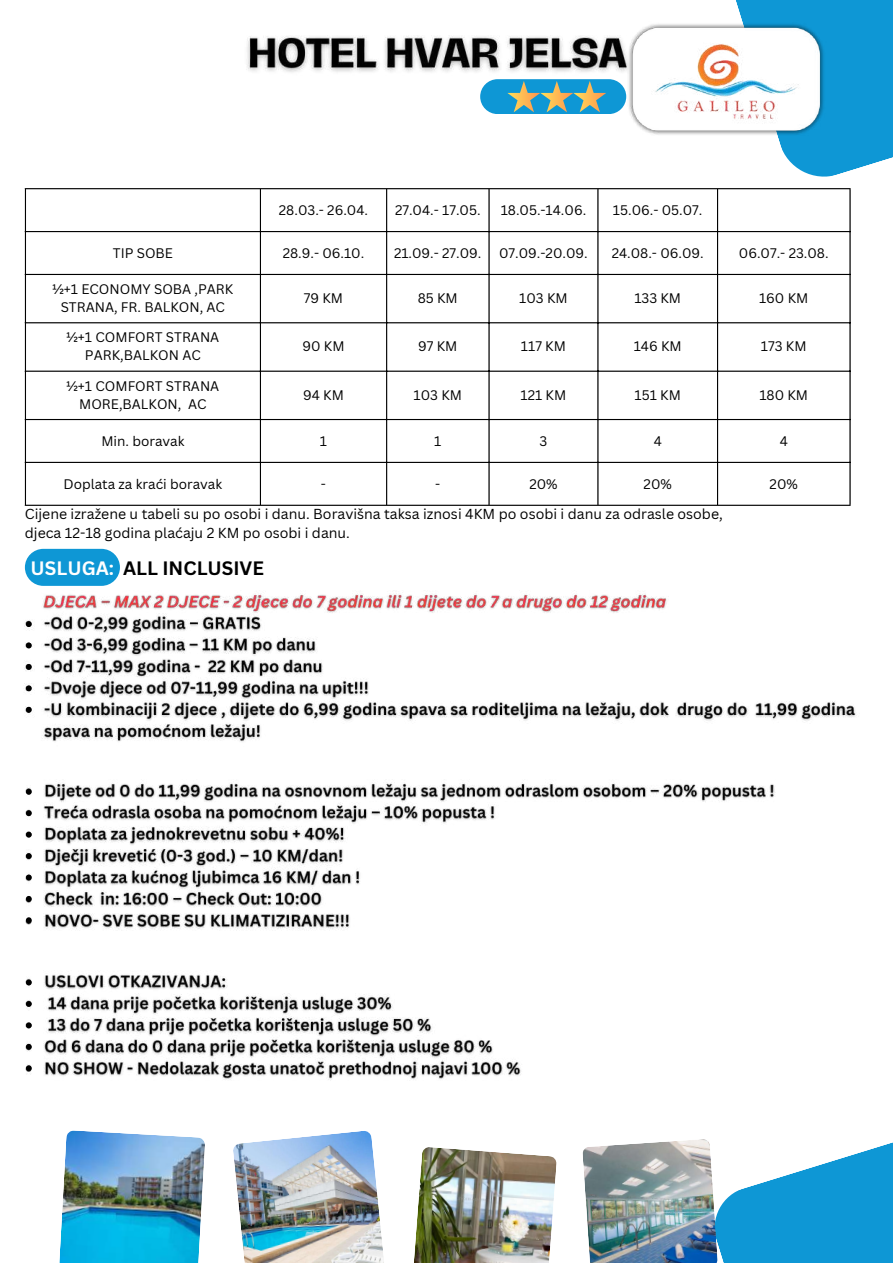
<style>
.page{position:relative;width:893px;height:1264px;background:#fff}
.page>*{position:absolute;margin:0;border:0;box-sizing:border-box;transform-origin:0 0}
.t1{font:700 18.9px "Canva Sans";color:#000}
.t2{font:14.1px/19px "Canva Sans";color:#000}
.t3{font:13.5px/18px "Canva Sans";color:#000;text-align:center}
.s1{color:#fff}
</style>
<div class="page">
<div style="left:25px;top:549px;width:95px;height:37px;background:#0e97d5;border-radius:19px"></div>
<svg style="left:717px;top:1143px;width:175px;height:119px"></svg>
<hr style="left:25px;top:189px;width:1px;height:315px;background:#000">
<hr style="left:260px;top:189px;width:1px;height:315px;background:#000">
<hr style="left:386px;top:189px;width:1px;height:315px;background:#000">
<hr style="left:488px;top:189px;width:1px;height:315px;background:#000">
<hr style="left:597px;top:189px;width:1px;height:315px;background:#000">
<hr style="left:717px;top:189px;width:1px;height:315px;background:#000">
<hr style="left:849px;top:189px;width:1px;height:315px;background:#000">
<hr style="left:25px;top:188px;width:825px;height:1px;background:#000">
<hr style="left:25px;top:231px;width:825px;height:1px;background:#000">
<hr style="left:25px;top:274px;width:825px;height:1px;background:#000">
<hr style="left:25px;top:322px;width:825px;height:1px;background:#000">
<hr style="left:25px;top:370px;width:825px;height:2px;background:#000">
<hr style="left:25px;top:419px;width:825px;height:1px;background:#000">
<hr style="left:25px;top:462px;width:825px;height:1px;background:#000">
<hr style="left:25px;top:504px;width:825px;height:2px;background:#000">
<img style="left:24px;top:593px;width:832px;height:149px">
<img style="left:25px;top:974px;width:496px;height:107px">
<img style="left:25px;top:783px;width:750px;height:147px">
<svg style="left:736px;top:0;width:156px;height:177px"></svg>
<img style="left:626px;top:21px;width:206px;height:117px">
<img style="left:651px;top:32px;width:149px;height:94px">
<img style="left:247px;top:29px;width:389px;height:50px">
<div style="left:480px;top:79px;width:146px;height:35px;background:#0e97d5;border-radius:17px"></div>
<svg style="left:507px;top:81px;width:99px;height:31px"></svg>
<img style="left:59px;top:1130px;width:146px;height:132px">
<img style="left:414px;top:1147px;width:142px;height:115px">
<img style="left:582px;top:1139px;width:135px;height:123px">
<img style="left:233px;top:1131px;width:151px;height:131px">
<p class="t3" style="left:279px;top:201px;width:91px">28.03.- 26.04.</p>
<p class="t3" style="left:395px;top:201px;width:87px">27.04.- 17.05.</p>
<p class="t3" style="left:500px;top:201px;width:87px">18.05.-14.06.</p>
<p class="t3" style="left:613px;top:201px;width:91px">15.06.- 05.07.</p>
<p class="t3" style="left:113px;top:244px;width:62px">TIP SOBE</p>
<p class="t3" style="left:283px;top:244px;width:83px">28.9.- 06.10.</p>
<p class="t3" style="left:394px;top:244px;width:89px">21.09.- 27.09.</p>
<p class="t3" style="left:499px;top:244px;width:90px">07.09.-20.09.</p>
<p class="t3" style="left:611px;top:244px;width:94px">24.08.- 06.09.</p>
<p class="t3" style="left:738px;top:244px;width:91px">06.07.- 23.08.</p>
<p class="t3" style="left:52px;top:280px;width:182px">½+1 ECONOMY SOBA ,PARK<br>STRANA, FR. BALKON, AC</p>
<p class="t3" style="left:304px;top:289px;width:41px">79 KM</p>
<p class="t3" style="left:417px;top:289px;width:42px">85 KM</p>
<p class="t3" style="left:519px;top:289px;width:50px">103 KM</p>
<p class="t3" style="left:634px;top:289px;width:48px">133 KM</p>
<p class="t3" style="left:759px;top:289px;width:51px">160 KM</p>
<p class="t3" style="left:66px;top:328px;width:154px">½+1 COMFORT STRANA<br>PARK,BALKON AC</p>
<p class="t3" style="left:302px;top:337px;width:44px">90 KM</p>
<p class="t3" style="left:418px;top:337px;width:41px">97 KM</p>
<p class="t3" style="left:521px;top:337px;width:46px">117 KM</p>
<p class="t3" style="left:633px;top:337px;width:49px">146 KM</p>
<p class="t3" style="left:760px;top:337px;width:47px">173 KM</p>
<p class="t3" style="left:66px;top:376px;width:154px">½+1 COMFORT STRANA<br>MORE,BALKON, AC</p>
<p class="t3" style="left:303px;top:385px;width:42px">94 KM</p>
<p class="t3" style="left:413px;top:385px;width:50px">103 KM</p>
<p class="t3" style="left:520px;top:385px;width:47px">121 KM</p>
<p class="t3" style="left:634px;top:385px;width:48px">151 KM</p>
<p class="t3" style="left:759px;top:385px;width:50px">180 KM</p>
<p class="t3" style="left:101px;top:432px;width:85px">Min. boravak</p>
<p class="t3" style="left:320px;top:432px;width:9px">1</p>
<p class="t3" style="left:434px;top:432px;width:9px">1</p>
<p class="t3" style="left:539px;top:432px;width:9px">3</p>
<p class="t3" style="left:653px;top:432px;width:10px">4</p>
<p class="t3" style="left:779px;top:432px;width:10px">4</p>
<p class="t3" style="left:64px;top:474px;width:160px">Doplata za kraći boravak</p>
<p class="t3" style="left:321px;top:474px;width:7px">-</p>
<p class="t3" style="left:435px;top:474px;width:7px">-</p>
<p class="t3" style="left:529px;top:474px;width:30px">20%</p>
<p class="t3" style="left:643px;top:474px;width:30px">20%</p>
<p class="t3" style="left:769px;top:474px;width:30px">20%</p>
<p class="t2" style="left:25px;top:504px;width:699px">Cijene izražene u tabeli su po osobi i danu. Boravišna taksa iznosi 4KM po osobi i danu za odrasle osobe, djeca 12-18 godina plaćaju 2 KM po osobi i danu.</p>
<h1 class="t1" style="left:31px;top:554px;width:235px"><span class="s1">USLUGA:</span> ALL INCLUSIVE</h1>
</div>
